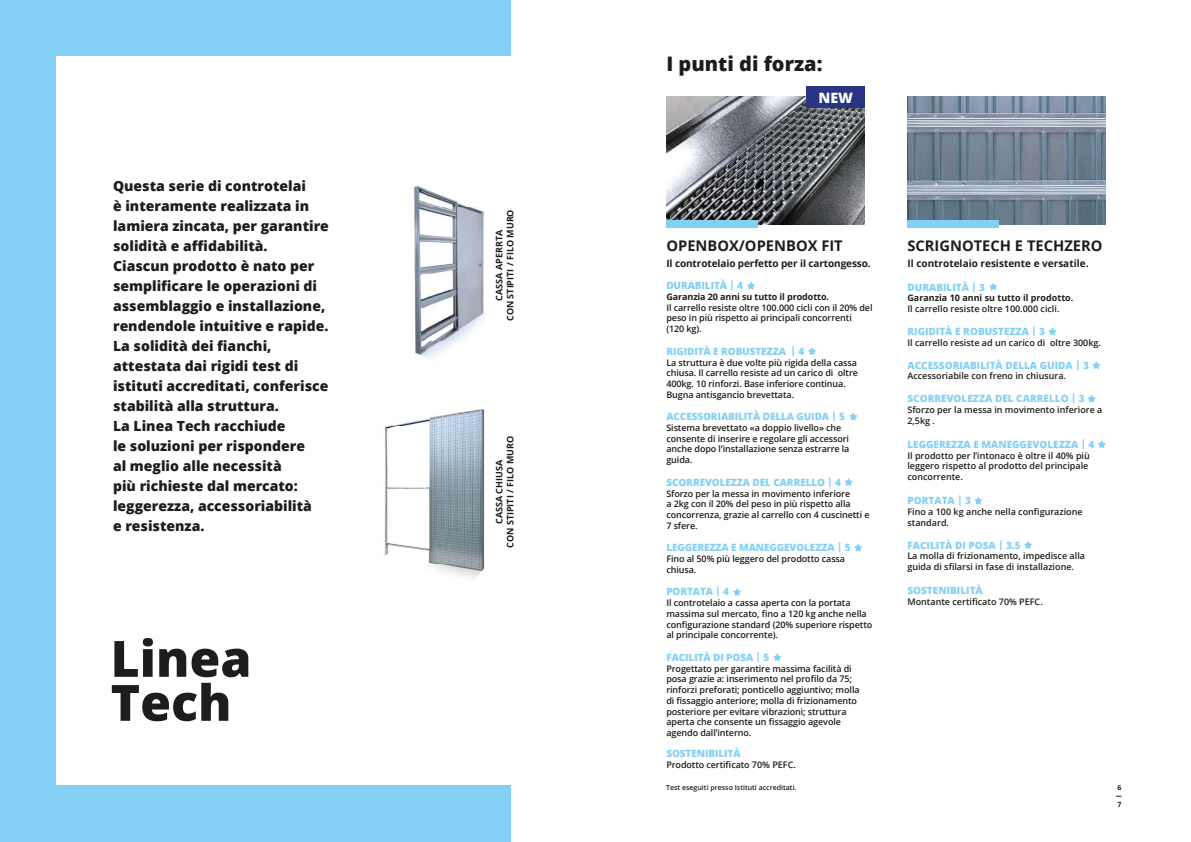
<style>
.page{position:relative;width:1191px;height:842px;background:#fff}
.page>*{position:absolute;margin:0;border:0;box-sizing:border-box;transform-origin:0 0}
.t1{font:800 50px/44px "Open Sans";color:#1d1d1b}
.t2{font:800 20px "Open Sans";color:#1d1d1b}
.t3{font:700 14.7px "Open Sans";color:#1d1d1b}
.t4{font:800 14.3px "Open Sans";color:#fff}
.t5{font:800 14px/20px "Open Sans";color:#1d1d1b}
.t6{font:800 10px "Open Sans";letter-spacing:-.005em;color:#84d0f5}
.t7{font:700 10px "Open Sans";letter-spacing:-.01em;color:#1d1d1b}
.t8{font:600 9px/10.7px "Open Sans";letter-spacing:-.01em;color:#1d1d1b}
.t9{font:700 9px/11px "Open Sans";color:#1d1d1b;text-align:center}
.t10{font:600 7px "Open Sans";color:#1d1d1b}
.t11{font:700 7px "Open Sans";color:#1d1d1b}
</style>
<div class="page">
<div style="left:0;top:0;width:510px;height:842px;background:#84d0f5"></div>
<div style="left:57px;top:57px;width:479px;height:728px;background:#fff"></div>
<img style="left:413px;top:186px;width:71px;height:173px">
<img style="left:384px;top:409px;width:101px;height:169px">
<img style="left:666px;top:96px;width:199px;height:128px">
<img style="left:907px;top:96px;width:199px;height:128px">
<div style="left:666px;top:221px;width:92px;height:7px;background:#84d0f5"></div>
<div style="left:907px;top:221px;width:92px;height:7px;background:#84d0f5"></div>
<div style="left:806px;top:87px;width:59px;height:21px;background:#283583"></div>
<svg style="left:747px;top:282px;width:8px;height:7px"></svg>
<svg style="left:808px;top:347px;width:8px;height:8px"></svg>
<svg style="left:849px;top:413px;width:8px;height:7px"></svg>
<svg style="left:844px;top:478px;width:8px;height:8px"></svg>
<svg style="left:1048px;top:328px;width:8px;height:7px"></svg>
<svg style="left:1092px;top:362px;width:8px;height:7px"></svg>
<svg style="left:1088px;top:395px;width:7px;height:7px"></svg>
<svg style="left:1098px;top:441px;width:7px;height:7px"></svg>
<svg style="left:974px;top:497px;width:8px;height:7px"></svg>
<svg style="left:1024px;top:541px;width:8px;height:8px"></svg>
<svg style="left:854px;top:544px;width:8px;height:7px"></svg>
<svg style="left:733px;top:588px;width:8px;height:8px"></svg>
<svg style="left:773px;top:654px;width:8px;height:7px"></svg>
<svg style="left:989px;top:283px;width:8px;height:7px"></svg>
<p class="t5" style="left:113px;top:175px;width:217px">Questa serie di controtelai<br>è interamente realizzata in lamiera zincata, per garantire solidità e affidabilità.<br>Ciascun prodotto è nato per semplificare le operazioni di assemblaggio e installazione, rendendole intuitive e rapide.<br>La solidità dei fianchi, attestata dai rigidi test di istituti accreditati, conferisce stabilità alla struttura.<br>La Linea Tech racchiude<br>le soluzioni per rispondere<br>al meglio alle necessità<br>più richieste dal mercato: leggerezza, accessoriabilità<br>e resistenza.</p>
<h1 class="t1" style="left:111px;top:634px;width:142px">Linea<br>Tech</h1>
<p class="t9" style="left:493px;top:321px;width:113px;rotate:-90deg">CASSA APERRTA<br>CON STIPITI / FILO MURO</p>
<p class="t9" style="left:493px;top:548px;width:113px;rotate:-90deg">CASSA CHIUSA<br>CON STIPITI / FILO MURO</p>
<h2 class="t2" style="left:666px;top:48px;width:158px">I punti di forza:</h2>
<h3 class="t4" style="left:818px;top:86px;width:36px">NEW</h3>
<h3 class="t3" style="left:666px;top:235px;width:178px">OPENBOX/OPENBOX FIT</h3>
<p class="t7" style="left:666px;top:256px;width:206px">Il controtelaio perfetto per il cartongesso.</p>
<p class="t6" style="left:666px;top:278px;width:78px">DURABILITÀ | 4</p>
<p class="t9" style="left:666px;top:291px;width:164px">Garanzia 20 anni su tutto il prodotto.</p>
<p class="t8" style="left:666px;top:302px;width:208px">Il carrello resiste oltre 100.000 cicli con il 20% del peso in più rispetto ai principali concorrenti<br>(120 kg).</p>
<p class="t6" style="left:666px;top:344px;width:139px">RIGIDITÀ E ROBUSTEZZA | 4</p>
<p class="t8" style="left:666px;top:357px;width:193px">La struttura è due volte più rigida della cassa chiusa. Il carrello resiste ad un carico di oltre 400kg. 10 rinforzi. Base inferiore continua.<br>Bugna antisgancio brevettata.</p>
<p class="t6" style="left:666px;top:409px;width:180px">ACCESSORIABILITÀ DELLA GUIDA | 5</p>
<p class="t8" style="left:666px;top:422px;width:185px">Sistema brevettato «a doppio livello» che consente di inserire e regolare gli accessori anche dopo l’installazione senza estrarre la guida.</p>
<p class="t6" style="left:666px;top:475px;width:176px">SCORREVOLEZZA DEL CARRELLO | 4</p>
<p class="t8" style="left:666px;top:488px;width:205px">Sforzo per la messa in movimento inferiore<br>a 2kg con il 20% del peso in più rispetto alla concorrenza, grazie al carrello con 4 cuscinetti e 7 sfere.</p>
<p class="t6" style="left:666px;top:540px;width:186px">LEGGEREZZA E MANEGGEVOLEZZA | 5</p>
<p class="t8" style="left:666px;top:553px;width:180px">Fino al 50% più leggero del prodotto cassa chiusa.</p>
<p class="t6" style="left:666px;top:584px;width:64px">PORTATA | 4</p>
<p class="t8" style="left:666px;top:597px;width:207px">Il controtelaio a cassa aperta con la portata massima sul mercato, fino a 120 kg anche nella configurazione standard (20% superiore rispetto al principale concorrente).</p>
<p class="t6" style="left:666px;top:650px;width:104px">FACILITÀ DI POSA | 5</p>
<p class="t8" style="left:666px;top:663px;width:195px">Progettato per garantire massima facilità di posa grazie a: inserimento nel profilo da 75; rinforzi preforati; ponticello aggiuntivo; molla di fissaggio anteriore; molla di frizionamento posteriore per evitare vibrazioni; struttura aperta che consente un fissaggio agevole agendo dall’interno.</p>
<p class="t6" style="left:666px;top:746px;width:76px">SOSTENIBILITÀ</p>
<p class="t8" style="left:666px;top:759px;width:131px">Prodotto certificato 70% PEFC.</p>
<p class="t10" style="left:666px;top:783px;width:132px">Test eseguiti presso Istituti accreditati.</p>
<h3 class="t3" style="left:907px;top:235px;width:197px">SCRIGNOTECH E TECHZERO</h3>
<p class="t7" style="left:907px;top:256px;width:183px">Il controtelaio resistente e versatile.</p>
<p class="t6" style="left:907px;top:279px;width:79px">DURABILITÀ | 3</p>
<p class="t9" style="left:907px;top:292px;width:167px">Garanzia 10 anni su tutto il prodotto.</p>
<p class="t8" style="left:907px;top:303px;width:153px">Il carrello resiste oltre 100.000 cicli.</p>
<p class="t6" style="left:907px;top:324px;width:139px">RIGIDITÀ E ROBUSTEZZA | 3</p>
<p class="t8" style="left:907px;top:337px;width:195px">Il carrello resiste ad un carico di oltre 300kg.</p>
<p class="t6" style="left:907px;top:357px;width:183px">ACCESSORIABILITÀ DELLA GUIDA | 3</p>
<p class="t8" style="left:907px;top:371px;width:160px">Accessoriabile con freno in chiusura.</p>
<p class="t6" style="left:907px;top:391px;width:179px">SCORREVOLEZZA DEL CARRELLO | 3</p>
<p class="t8" style="left:907px;top:404px;width:196px">Sforzo per la messa in movimento inferiore a<br>2,5kg .</p>
<p class="t6" style="left:907px;top:437px;width:188px">LEGGEREZZA E MANEGGEVOLEZZA | 4</p>
<p class="t8" style="left:907px;top:450px;width:184px">Il prodotto per l’intonaco è oltre il 40% più leggero rispetto al prodotto del principale concorrente.</p>
<p class="t6" style="left:907px;top:493px;width:65px">PORTATA | 3</p>
<p class="t8" style="left:907px;top:506px;width:177px">Fino a 100 kg anche nella configurazione standard.</p>
<p class="t6" style="left:907px;top:537px;width:115px">FACILITÀ DI POSA | 3.5</p>
<p class="t8" style="left:907px;top:551px;width:179px">La molla di frizionamento, impedisce alla guida di sfilarsi in fase di installazione.</p>
<p class="t6" style="left:907px;top:583px;width:77px">SOSTENIBILITÀ</p>
<p class="t8" style="left:907px;top:596px;width:137px">Montante certificato 70% PEFC.</p>
<p class="t11" style="left:1117px;top:782px;width:5px">6</p>
<p class="t11" style="left:1117px;top:800px;width:5px">7</p>
</div>
